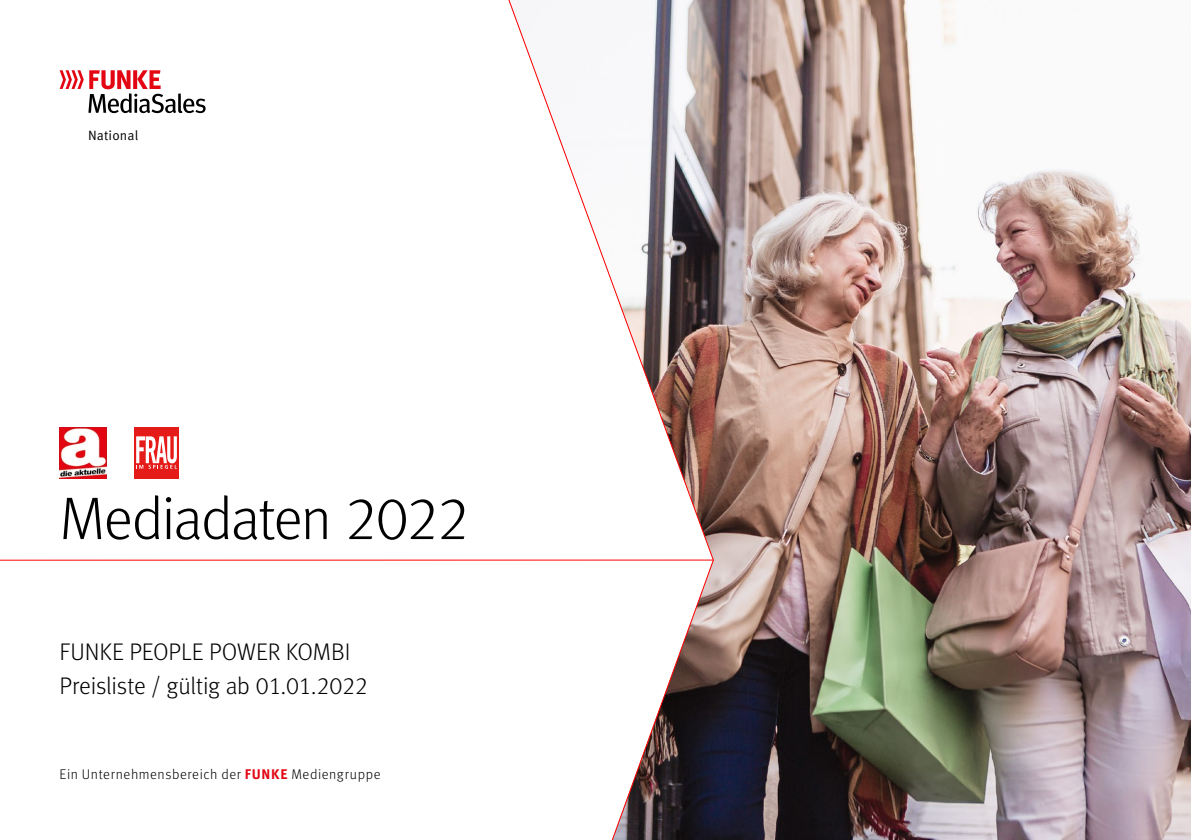
<style>
.page{position:relative;width:1191px;height:840px;background:#fff}
.page>*{position:absolute;margin:0;border:0;box-sizing:border-box;transform-origin:0 0}
.t1{font:300 60px "Meta Tab Pro";letter-spacing:-.035em;color:#000}
.t2{font:300 24px/34px "Meta Tab Pro";letter-spacing:-.005em;color:#000}
.t3{font:300 14px "Meta Tab Pro";letter-spacing:.04em;color:#000}
.t4{font:13.4px "Meta Pro Norm";letter-spacing:.01em;color:#000}
.s1{font-weight:700;color:#e30613}
</style>
<div class="page">
<img style="left:714px;top:0;width:477px;height:839px">
<svg style="left:499px;top:0;width:215px;height:839px"></svg>
<hr style="left:0;top:559px;width:713px;height:1px;background:#f00">
<svg style="left:60px;top:70px;width:146px;height:43px"></svg>
<img style="left:60px;top:427px;width:46px;height:51px">
<div style="left:134px;top:427px;width:45px;height:51px;background:#e41b18"></div>
<svg style="left:136px;top:436px;width:41px;height:32px"></svg>
<p class="t4" style="left:88px;top:125px;width:52px">National</p>
<h1 class="t1" style="left:60px;top:474px;width:412px">Mediadaten 2022</h1>
<p class="t2" style="left:60px;top:632px;width:310px">FUNKE PEOPLE POWER KOMBI<br>Preisliste / gültig ab 01.01.2022</p>
<p class="t3" style="left:60px;top:763px;width:322px">Ein Unternehmensbereich der <span class="s1">FUNKE</span> Mediengruppe</p>
</div>
